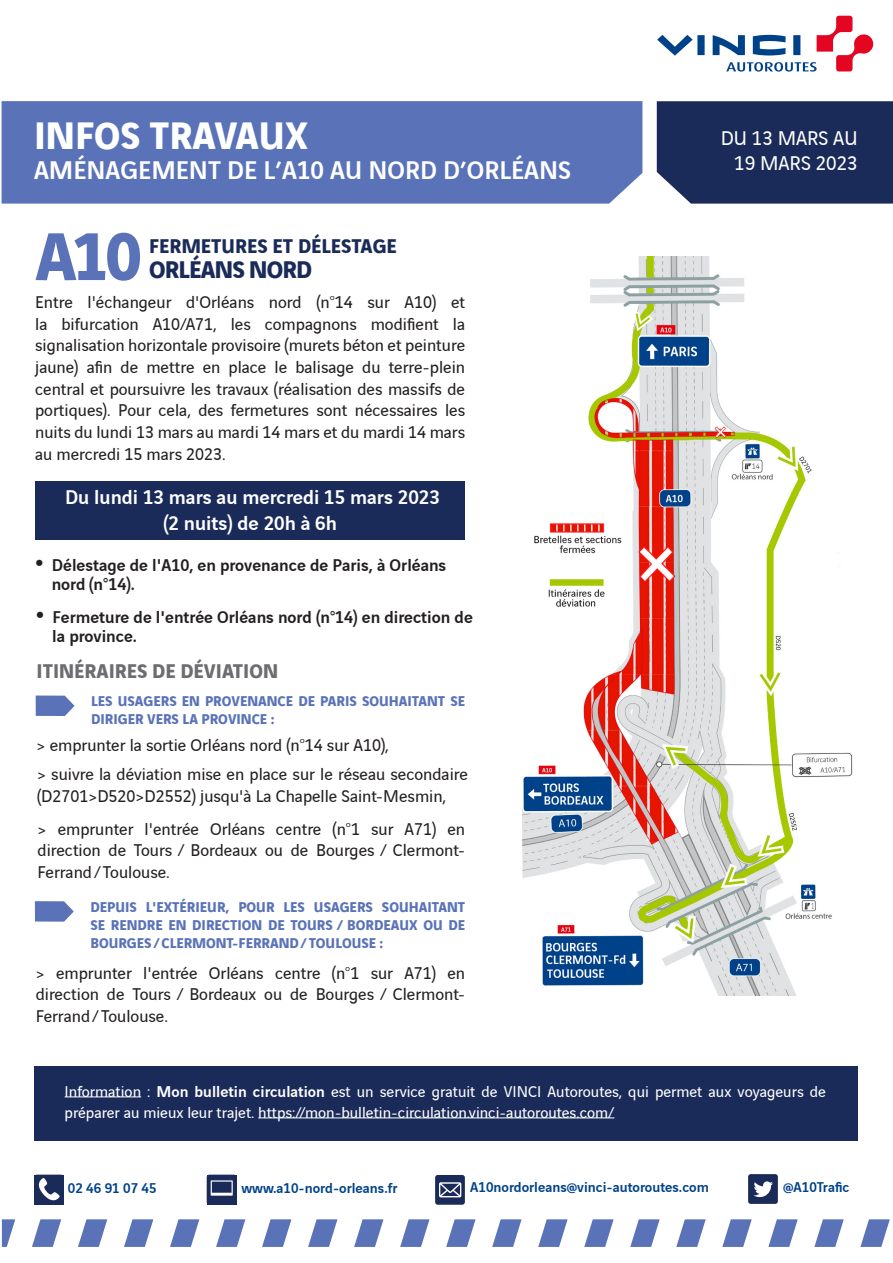
<style>
.page{position:relative;width:893px;height:1263px;background:#fff}
.page>*{position:absolute;margin:0;border:0;box-sizing:border-box;transform-origin:0 0}
.t1{font:700 72px "Vinci Sans";color:#5a73b8}
.t2{font:700 40.5px "Vinci Sans";color:#fff}
.t3{font:500 27px "Vinci Sans";color:#fff}
.t4{font:700 25.5px "Vinci Sans";letter-spacing:-.03em;color:#1b2b59}
.t5{font:500 21px "Vinci Sans";color:#fff}
.t6{font:700 21px "Vinci Sans";color:#6c6d70}
.t7{font:700 21px "Vinci Sans";color:#1b2b59}
.t8{font:21px "Vinci Sans";color:#fff}
.t9{font:18px/21.6px "Vinci Sans";color:#231f20;text-align:justify}
.t10{font:500 18px/19.5px "Vinci Sans";color:#231f20}
.t11{font:16.5px/21px "Vinci Sans";color:#fff}
.t12{font:700 15px/18px "Vinci Sans";color:#5a73b8}
.t13{font:500 15px "Vinci Sans";color:#00428a}
.s1{font-size:36px}
.s2{font-weight:500}
</style>
<div class="page">
<div style="left:2px;top:101px;width:640px;height:103px;background:#5a73b8"></div>
<div style="left:657px;top:101px;width:236px;height:103px;background:#1b2b59"></div>
<svg style="left:657px;top:16px;width:216px;height:56px"></svg>
<svg style="left:2px;top:1219px;width:13px;height:28px"></svg>
<svg style="left:32px;top:1219px;width:29px;height:28px"></svg>
<svg style="left:78px;top:1219px;width:29px;height:28px"></svg>
<svg style="left:124px;top:1219px;width:29px;height:28px"></svg>
<svg style="left:170px;top:1219px;width:29px;height:28px"></svg>
<svg style="left:216px;top:1219px;width:29px;height:28px"></svg>
<svg style="left:262px;top:1219px;width:29px;height:28px"></svg>
<svg style="left:308px;top:1219px;width:29px;height:28px"></svg>
<svg style="left:354px;top:1219px;width:29px;height:28px"></svg>
<svg style="left:400px;top:1219px;width:29px;height:28px"></svg>
<svg style="left:446px;top:1219px;width:30px;height:28px"></svg>
<svg style="left:492px;top:1219px;width:30px;height:28px"></svg>
<svg style="left:538px;top:1219px;width:30px;height:28px"></svg>
<svg style="left:584px;top:1219px;width:30px;height:28px"></svg>
<svg style="left:630px;top:1219px;width:30px;height:28px"></svg>
<svg style="left:676px;top:1219px;width:30px;height:28px"></svg>
<svg style="left:722px;top:1219px;width:30px;height:28px"></svg>
<svg style="left:768px;top:1219px;width:30px;height:28px"></svg>
<svg style="left:814px;top:1219px;width:30px;height:28px"></svg>
<svg style="left:860px;top:1219px;width:30px;height:28px"></svg>
<img style="left:523px;top:256px;width:330px;height:739px">
<div style="left:35px;top:1066px;width:823px;height:74px;background:#1b2b59"></div>
<hr style="left:65px;top:1096px;width:76px;height:1px;background:#fff">
<hr style="left:258px;top:1117px;width:356px;height:1px;background:#fff">
<div style="left:207px;top:1174px;width:29px;height:30px;background:#1b2b59;border-radius:3px"></div>
<svg style="left:211px;top:1180px;width:22px;height:16px"></svg>
<div style="left:435px;top:1175px;width:30px;height:29px;background:#1b2b59;border-radius:3px"></div>
<svg style="left:439px;top:1182px;width:22px;height:15px"></svg>
<div style="left:748px;top:1174px;width:30px;height:30px;background:#1b2b59;border-radius:3px"></div>
<svg style="left:753px;top:1181px;width:20px;height:16px"></svg>
<div style="left:34px;top:1174px;width:30px;height:30px;background:#1b2b59;border-radius:3px"></div>
<svg style="left:38px;top:1178px;width:22px;height:22px"></svg>
<div style="left:35px;top:481px;width:430px;height:59px;background:#1b2b59"></div>
<svg style="left:36px;top:695px;width:39px;height:21px"></svg>
<svg style="left:35px;top:901px;width:39px;height:21px"></svg>
<p class="t2" style="left:34px;top:104px;width:276px">INFOS TRAVAUX</p>
<p class="t3" style="left:34px;top:149px;width:539px">AMÉNAGEMENT DE L’A10 AU NORD D’ORLÉANS</p>
<p class="t1" style="left:35px;top:199px;width:108px">A10</p>
<p class="t7" style="left:149px;top:230px;width:249px">FERMETURES ET DÉLESTAGE</p>
<p class="t9" style="left:35px;top:290px;width:431px">Entre l'échangeur d'Orléans nord (n°14 sur A10) et la bifurcation A10/A71, les compagnons modifient la signalisation horizontale provisoire (murets béton et peinture jaune) afin de mettre en place le balisage du terre-plein central et poursuivre les travaux (réalisation des massifs de portiques). Pour cela, des fermetures sont nécessaires les nuits du lundi 13 mars au mardi 14 mars et du mardi 14 mars au mercredi 15 mars 2023.</p>
<p class="t4" style="left:149px;top:249px;width:165px">ORLÉANS NORD</p>
<p class="t5" style="left:65px;top:481px;width:376px">Du lundi 13 mars au mercredi 15 mars 2023</p>
<p class="t5" style="left:163px;top:506px;width:175px">(2 nuits) de 20h à 6h</p>
<p class="t10" style="left:52px;top:553px;width:396px;text-indent:-17px"><span class="s1">•</span> Délestage de l'A10, en provenance de Paris, à Orléans nord (n°14).</p>
<p class="t10" style="left:52px;top:605px;width:422px;text-indent:-17px"><span class="s1">•</span> Fermeture de l'entrée Orléans nord (n°14) en direction de la province.</p>
<p class="t6" style="left:37px;top:654px;width:243px">ITINÉRAIRES DE DÉVIATION</p>
<p class="t12" style="left:91px;top:690px;width:375px">LES USAGERS EN PROVENANCE DE PARIS SOUHAITANT SE<br>DIRIGER VERS LA PROVINCE :</p>
<p class="t9" style="left:37px;top:732px;width:354px">&gt; emprunter la sortie Orléans nord (n°14 sur A10),</p>
<p class="t9" style="left:37px;top:762px;width:432px">&gt; suivre la déviation mise en place sur le réseau secondaire (D2701&gt;D520&gt;D2552) jusqu'à La Chapelle Saint-Mesmin,</p>
<p class="t9" style="left:38px;top:816px;width:429px">&gt; emprunter l'entrée Orléans centre (n°1 sur A71) en direction de Tours / Bordeaux ou de Bourges / Clermont-Ferrand / Toulouse.</p>
<p class="t12" style="left:90px;top:896px;width:376px;text-align:justify">DEPUIS L'EXTÉRIEUR, POUR LES USAGERS SOUHAITANT SE RENDRE EN DIRECTION DE TOURS / BORDEAUX OU DE BOURGES / CLERMONT-FERRAND / TOULOUSE :</p>
<p class="t9" style="left:36px;top:960px;width:431px">&gt; emprunter l'entrée Orléans centre (n°1 sur A71) en direction de Tours / Bordeaux ou de Bourges / Clermont-Ferrand / Toulouse.</p>
<p class="t8" style="left:721px;top:123px;width:139px">DU 13 MARS AU</p>
<p class="t8" style="left:734px;top:148px;width:125px">19 MARS 2023</p>
<p class="t11" style="left:65px;top:1079px;width:763px">Information : <span class="s2">Mon bulletin circulation</span> est un service gratuit de VINCI Autoroutes, qui permet aux voyageurs de préparer au mieux leur trajet. https://mon-bulletin-circulation.vinci-autoroutes.com/</p>
<p class="t13" style="left:68px;top:1176px;width:90px">02 46 91 07 45</p>
<p class="t13" style="left:241px;top:1176px;width:158px">www.a10-nord-orleans.fr</p>
<p class="t13" style="left:470px;top:1175px;width:240px">A10nordorleans@vinci-autoroutes.com</p>
<p class="t13" style="left:783px;top:1176px;width:68px">@A10Trafic</p>
</div>
